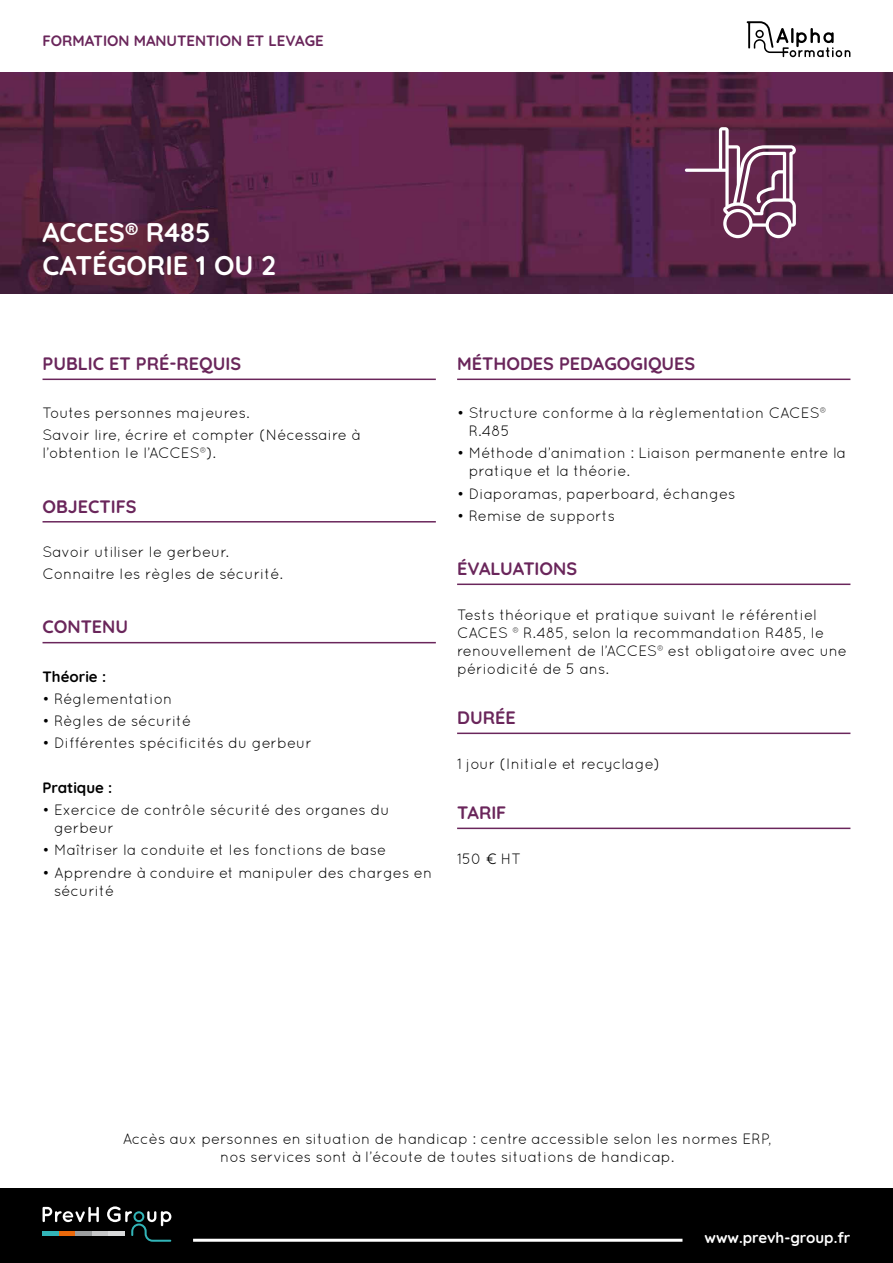
<style>
.page{position:relative;width:893px;height:1263px;background:#fff}
.page>*{position:absolute;margin:0;border:0;box-sizing:border-box;transform-origin:0 0}
.t1{font:300 27px/32.4px "Quicksand";color:#fff}
.t2{font:300 18px "Quicksand";color:#6a265b}
.t3{font:15px/18px "Quicksand";color:#000}
.t4{font:300 15px "Quicksand";color:#6a265b}
.t5{font:300 15px "Quicksand";color:#fff}
.t6{font:300 15px "Quicksand";color:#000}
.s1{font-weight:300}
</style>
<div class="page">
<div style="left:0;top:1188px;width:893px;height:75px;background:#000"></div>
<hr style="left:43px;top:379px;width:393px;height:1px;background:#6a265b">
<hr style="left:43px;top:521px;width:393px;height:1px;background:#6a265b">
<hr style="left:43px;top:642px;width:393px;height:1px;background:#6a265b">
<hr style="left:457px;top:379px;width:393px;height:1px;background:#6a265b">
<hr style="left:457px;top:583px;width:393px;height:2px;background:#6a265b">
<hr style="left:457px;top:732px;width:393px;height:2px;background:#6a265b">
<hr style="left:457px;top:827px;width:393px;height:2px;background:#6a265b">
<img style="left:0;top:72px;width:893px;height:221px">
<div style="left:59px;top:1231px;width:17px;height:5px;background:#eb690b"></div>
<div style="left:76px;top:1231px;width:16px;height:5px;background:#9c9e9f"></div>
<div style="left:92px;top:1231px;width:17px;height:5px;background:#c6c7c8"></div>
<div style="left:43px;top:1231px;width:16px;height:5px;background:#32b5b8"></div>
<svg style="left:43px;top:1207px;width:56px;height:15px"></svg>
<svg style="left:107px;top:1206px;width:64px;height:36px"></svg>
<svg style="left:747px;top:21px;width:103px;height:36px"></svg>
<hr style="left:193px;top:1239px;width:489px;height:3px;background:#fff">
<svg style="left:685px;top:127px;width:111px;height:111px"></svg>
<p class="t4" style="left:43px;top:30px;width:283px">FORMATION MANUTENTION ET LEVAGE</p>
<h1 class="t1" style="left:43px;top:214px;width:235px">ACCES® R485<br>CATÉGORIE 1 OU 2</h1>
<p class="t2" style="left:43px;top:350px;width:200px">PUBLIC ET PRÉ-REQUIS</p>
<p class="t3" style="left:43px;top:402px;width:319px;line-height:22.2px">Toutes personnes majeures.<br>Savoir lire, écrire et compter (Nécessaire à</p>
<p class="t3" style="left:43px;top:444px;width:175px">l’obtention le l’ACCES®).</p>
<p class="t2" style="left:43px;top:492px;width:95px">OBJECTIFS</p>
<p class="t3" style="left:43px;top:540px;width:242px;line-height:22.2px">Savoir utiliser le gerbeur.<br>Connaitre les règles de sécurité.</p>
<p class="t2" style="left:43px;top:613px;width:87px">CONTENU</p>
<p class="t6" style="left:43px;top:664px;width:65px">Théorie :</p>
<p class="t3" style="left:43px;top:689px;width:131px">• Réglementation</p>
<p class="t3" style="left:43px;top:712px;width:150px">• Règles de sécurité</p>
<p class="t3" style="left:43px;top:734px;width:271px">• Différentes spécificités du gerbeur</p>
<p class="t6" style="left:43px;top:776px;width:71px">Pratique :</p>
<p class="t3" style="left:54px;top:801px;width:337px;text-indent:-12px">• Exercice de contrôle sécurité des organes du gerbeur</p>
<p class="t3" style="left:43px;top:841px;width:345px">• Maîtriser la conduite et les fonctions de base</p>
<p class="t3" style="left:54px;top:863px;width:380px;text-indent:-12px">• Apprendre à conduire et manipuler des charges en sécurité</p>
<p class="t2" style="left:457px;top:350px;width:240px">MÉTHODES PEDAGOGIQUES</p>
<p class="t3" style="left:469px;top:404px;width:359px;text-indent:-12px">• Structure conforme à la règlementation CACES®<br>R.485</p>
<p class="t3" style="left:469px;top:444px;width:379px;text-indent:-12px">• Méthode d’animation : Liaison permanente entre la pratique et la théorie.</p>
<p class="t3" style="left:457px;top:484px;width:280px">• Diaporamas, paperboard, échanges</p>
<p class="t3" style="left:457px;top:506px;width:160px">• Remise de supports</p>
<p class="t2" style="left:457px;top:555px;width:122px">ÉVALUATIONS</p>
<p class="t3" style="left:457px;top:605px;width:391px">Tests théorique et pratique suivant le référentiel CACES ® R.485, selon la recommandation R485, le renouvellement de l’ACCES® est obligatoire avec une périodicité de 5 ans.</p>
<p class="t2" style="left:457px;top:704px;width:60px">DURÉE</p>
<p class="t3" style="left:457px;top:754px;width:204px">1 jour (Initiale et recyclage)</p>
<p class="t2" style="left:457px;top:799px;width:51px">TARIF</p>
<p class="t3" style="left:457px;top:849px;width:66px">150 <span class="s1">€</span> HT</p>
<p class="t3" style="left:123px;top:1129px;width:650px;text-align:center">Accès aux personnes en situation de handicap : centre accessible selon les normes ERP, nos services sont à l’écoute de toutes situations de handicap.</p>
<p class="t5" style="left:704px;top:1226px;width:147px">www.prevh-group.fr</p>
</div>
